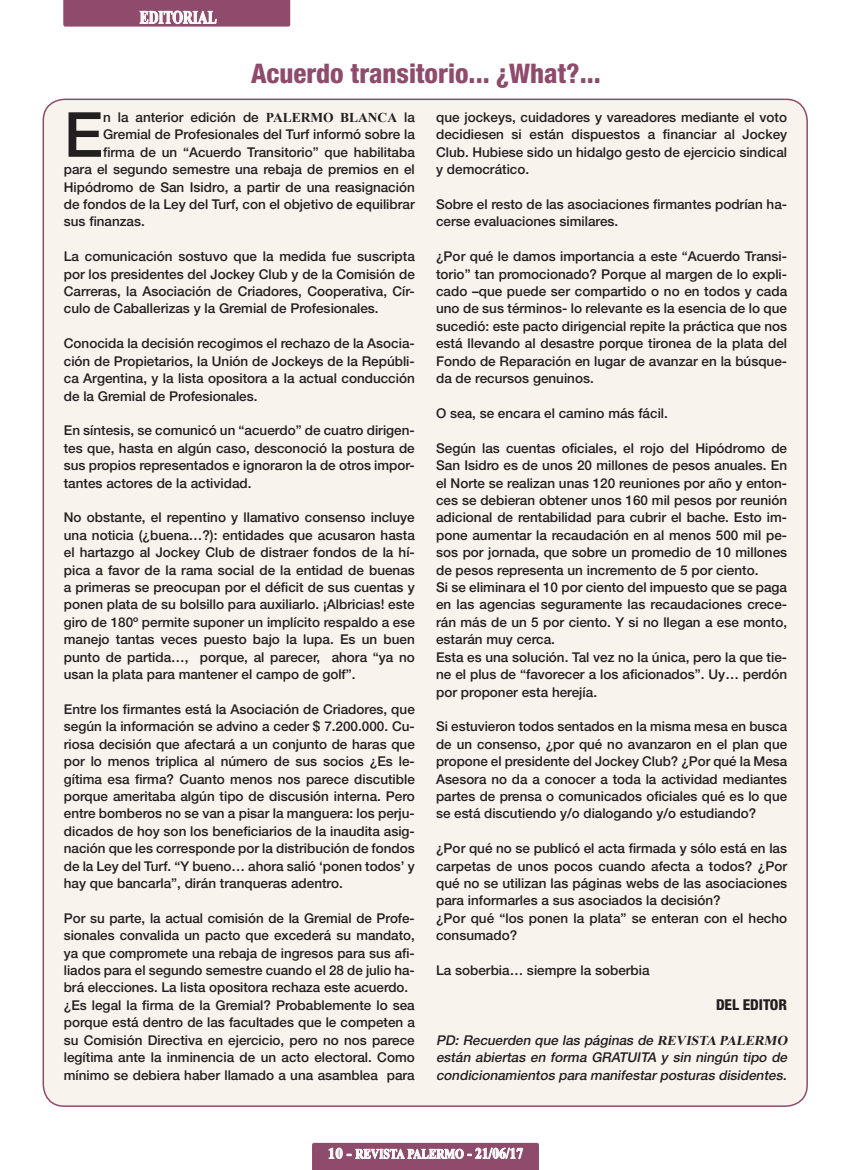
<style>
.page{position:relative;width:851px;height:1170px;background:#fff}
.page>*{position:absolute;margin:0;border:0;box-sizing:border-box;transform-origin:0 0}
.EDI_Firma{font:500 62.25px "Helvetica Neue LT Std";color:#231f20}
.EDI_Titulo{font:800 condensed 27px "Helvetica Neue LT Std";color:#8f4b6c}
.t1{font:700 18px "Times New Roman";color:#fff;scale:.75 1}
.EDI_Firma-2{font:800 condensed 15px "Helvetica Neue LT Std";color:#231f20}
.EDI_Firma-3{font:500 13.5px/17.4px "Helvetica Neue LT Std";color:#231f20;text-align:justify}
.EDI_Firma-4{font:italic 500 13.5px/17.4px "Helvetica Neue LT Std";color:#231f20;text-align:justify}
.t2{font:700 13.5px "Times New Roman";color:#fff;scale:.83 1}
.s1{font-family:"Times New Roman";font-weight:700}
.s2{font-size:15px}
</style>
<div class="page">
<svg style="left:312px;top:1142px;width:227px;height:27px;background:#a46d88"></svg>
<svg style="left:63px;top:0;width:227px;height:27px;background:#995b79"></svg>
<div style="left:43px;top:99px;width:764px;height:1007px;background:#f8f3ec;border-radius:21px"></div>
<p class="t1" style="left:140px;top:5px;width:104px">EDITORIAL</p>
<p class="EDI_Titulo" style="left:251px;top:57px;width:351px">Acuerdo transitorio... ¿What?...</p>
<p class="EDI_Firma" style="left:64px;top:97px;width:41px">E</p>
<p class="EDI_Firma-3" style="left:103px;top:108px;width:313px">n la anterior edición de <span class="s1">PALERMO BLANCA</span> la</p>
<p class="EDI_Firma-3" style="left:103px;top:126px;width:313px">Gremial de Profesionales del Turf informó sobre la</p>
<p class="EDI_Firma-3" style="left:103px;top:143px;width:313px">firma de un “Acuerdo Transitorio” que habilitaba</p>
<p class="EDI_Firma-3" style="left:64px;top:160px;width:352px">para el segundo semestre una rebaja de premios en el</p>
<p class="EDI_Firma-3" style="left:64px;top:178px;width:352px">Hipódromo de San Isidro, a partir de una reasignación</p>
<p class="EDI_Firma-3" style="left:64px;top:195px;width:352px">de fondos de la Ley del Turf, con el objetivo de equilibrar</p>
<p class="EDI_Firma-3" style="left:64px;top:213px;width:83px">sus finanzas.</p>
<p class="EDI_Firma-3" style="left:64px;top:247px;width:352px">La comunicación sostuvo que la medida fue suscripta por los presidentes del Jockey Club y de la Comisión de Carreras, la Asociación de Criadores, Cooperativa, Cír&shy;culo de Caballerizas y la Gremial de Profesionales.</p>
<p class="EDI_Firma-3" style="left:64px;top:334px;width:352px">Conocida la decisión recogimos el rechazo de la Asocia&shy;ción de Propietarios, la Unión de Jockeys de la Repúbli&shy;ca Argentina, y la lista opositora a la actual conducción de la Gremial de Profesionales.</p>
<p class="EDI_Firma-3" style="left:64px;top:421px;width:352px">En síntesis, se comunicó un “acuerdo” de cuatro dirigen&shy;tes que, hasta en algún caso, desconoció la postura de sus propios representados e ignoraron la de otros impor&shy;tantes actores de la actividad.</p>
<p class="EDI_Firma-3" style="left:64px;top:508px;width:352px">No obstante, el repentino y llamativo consenso incluye una noticia (¿buena…?): entidades que acusaron hasta el hartazgo al Jockey Club de distraer fondos de la hí&shy;pica a favor de la rama social de la entidad de buenas a primeras se preocupan por el déficit de sus cuentas y ponen plata de su bolsillo para auxiliarlo. ¡Albricias! este giro de 180º permite suponer un implícito respaldo a ese manejo tantas veces puesto bajo la lupa. Es un buen punto de partida…, porque, al parecer, ahora “ya no usan la plata para mantener el campo de golf”.</p>
<p class="EDI_Firma-3" style="left:64px;top:700px;width:352px">Entre los firmantes está la Asociación de Criadores, que según la información se advino a ceder $ 7.200.000. Cu&shy;riosa decisión que afectará a un conjunto de haras que por lo menos triplica al número de sus socios ¿Es le&shy;gítima esa firma? Cuanto menos nos parece discutible porque ameritaba algún tipo de discusión interna. Pero entre bomberos no se van a pisar la manguera: los perju&shy;dicados de hoy son los beneficiarios de la inaudita asig&shy;nación que les corresponde por la distribución de fondos de la Ley del Turf. “Y bueno… ahora salió ‘ponen todos’ y hay que bancarla”, dirán tranqueras adentro.</p>
<p class="EDI_Firma-3" style="left:64px;top:909px;width:352px">Por su parte, la actual comisión de la Gremial de Profe&shy;sionales convalida un pacto que excederá su mandato, ya que compromete una rebaja de ingresos para sus afi&shy;liados para el segundo semestre cuando el 28 de julio ha&shy;brá elecciones. La lista opositora rechaza este acuerdo.</p>
<p class="EDI_Firma-3" style="left:64px;top:996px;width:352px">¿Es legal la firma de la Gremial? Probablemente lo sea porque está dentro de las facultades que le competen a su Comisión Directiva en ejercicio, pero no nos parece legítima ante la inminencia de un acto electoral. Como mínimo se debiera haber llamado a una asamblea para</p>
<p class="EDI_Firma-3" style="left:436px;top:108px;width:352px">que jockeys, cuidadores y vareadores mediante el voto decidiesen si están dispuestos a financiar al Jockey Club. Hubiese sido un hidalgo gesto de ejercicio sindical y democrático.</p>
<p class="EDI_Firma-3" style="left:436px;top:195px;width:352px">Sobre el resto de las asociaciones firmantes podrían ha&shy;cerse evaluaciones similares.</p>
<p class="EDI_Firma-3" style="left:436px;top:247px;width:352px">¿Por qué le damos importancia a este “Acuerdo Transi&shy;torio” tan promocionado? Porque al margen de lo expli&shy;cado –que puede ser compartido o no en todos y cada uno de sus términos- lo relevante es la esencia de lo que sucedió: este pacto dirigencial repite la práctica que nos está llevando al desastre porque tironea de la plata del Fondo de Reparación en lugar de avanzar en la búsque&shy;da de recursos genuinos.</p>
<p class="EDI_Firma-3" style="left:436px;top:404px;width:233px">O sea, se encara el camino más fácil.</p>
<p class="EDI_Firma-3" style="left:436px;top:439px;width:352px">Según las cuentas oficiales, el rojo del Hipódromo de San Isidro es de unos 20 millones de pesos anuales. En el Norte se realizan unas 120 reuniones por año y enton&shy;ces se debieran obtener unos 160 mil pesos por reunión adicional de rentabilidad para cubrir el bache. Esto im&shy;pone aumentar la recaudación en al menos 500 mil pe&shy;sos por jornada, que sobre un promedio de 10 millones de pesos representa un incremento de 5 por ciento.</p>
<p class="EDI_Firma-3" style="left:436px;top:578px;width:352px">Si se eliminara el 10 por ciento del impuesto que se paga en las agencias seguramente las recaudaciones crece&shy;rán más de un 5 por ciento. Y si no llegan a ese monto, estarán muy cerca.</p>
<p class="EDI_Firma-3" style="left:436px;top:648px;width:352px">Esta es una solución. Tal vez no la única, pero la que tie&shy;ne el plus de “favorecer a los aficionados”. Uy… perdón por proponer esta herejía.</p>
<p class="EDI_Firma-3" style="left:436px;top:717px;width:352px">Si estuvieron todos sentados en la misma mesa en busca de un consenso, ¿por qué no avanzaron en el plan que propone el presidente del Jockey Club? ¿Por qué la Mesa Asesora no da a conocer a toda la actividad mediantes partes de prensa o comunicados oficiales qué es lo que se está discutiendo y/o dialogando y/o estudiando?</p>
<p class="EDI_Firma-3" style="left:436px;top:839px;width:352px">¿Por qué no se publicó el acta firmada y sólo está en las carpetas de unos pocos cuando afecta a todos? ¿Por qué no se utilizan las páginas webs de las asociaciones para informarles a sus asociados la decisión?</p>
<p class="EDI_Firma-3" style="left:436px;top:909px;width:352px">¿Por qué “los ponen la plata” se enteran con el hecho consumado?</p>
<p class="EDI_Firma-3" style="left:436px;top:961px;width:215px">La soberbia… siempre la soberbia</p>
<p class="EDI_Firma-2" style="left:715px;top:995px;width:73px">DEL EDITOR</p>
<p class="EDI_Firma-4" style="left:436px;top:1030px;width:355px">PD: Recuerden que las páginas de <span class="s1">REVISTA PALERMO </span>están abiertas en forma GRATUITA y sin ningún tipo de condicionamientos para manifestar posturas disidentes.</p>
<p class="t2" style="left:328px;top:1144px;width:237px"><span class="s2">10 -</span> REVISTA PALERMO <span class="s2">- 21/06/17</span></p>
</div>
